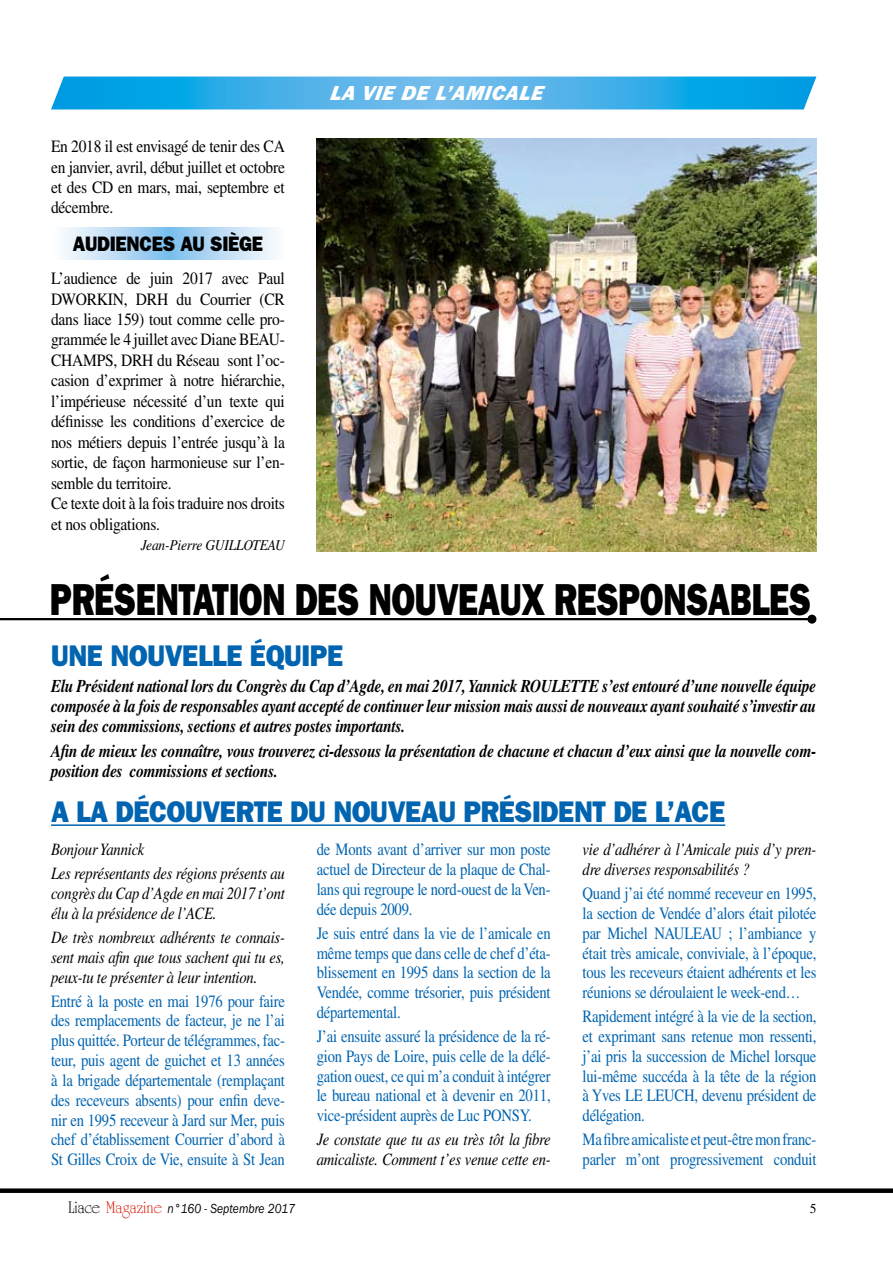
<style>
.page{position:relative;width:893px;height:1263px;background:#fff}
.page>*{position:absolute;margin:0;border:0;box-sizing:border-box;transform-origin:0 0}
.t1{font:45px "ITC Franklin Gothic Std Hvy";letter-spacing:-.015em;color:#000;scale:.75 1}
.t2{font:30px "ITC Franklin Gothic Std Hvy";letter-spacing:-.015em;color:#0064b0;scale:.9 1}
.t3{font:italic 21px "ITC Franklin Gothic Std Hvy It";color:#fff}
.t4{font:21px "ITC Franklin Gothic Std Hvy";letter-spacing:-.015em;color:#000;scale:.9 1}
.t5{font:italic 700 18px/20.2px "Times LT Std";letter-spacing:-.015em;color:#000;text-align:justify;scale:.85 1}
.t6{font:17.25px/19.8px "Times LT Std";letter-spacing:-.015em;color:#0064b0;text-align:justify;scale:.85 1}
.t7{font:17.25px/20.4px "Times LT Std";letter-spacing:-.015em;color:#000;text-align:justify;scale:.9 1}
.t8{font:italic 17.25px/19.8px "Times LT Std";letter-spacing:-.015em;color:#000;scale:.85 1}
.t9{font:italic 15px "Times LT Std";letter-spacing:-.015em;color:#000;scale:.9 1}
.t10{font:italic 13.5px "ITC Franklin Gothic Std";color:#000;scale:.86 1}
.s1{font-family:"University Roman Std";font-style:normal;font-size:18px}
.s2{font-family:"University Roman Std";font-style:normal;font-size:18px;color:#d82513}
</style>
<div class="page">
<div style="left:0;top:1188px;width:893px;height:5px;background:#000"></div>
<svg style="left:63px;top:227px;width:212px;height:32px;background:#bbdcf5"></svg>
<svg style="left:51px;top:77px;width:765px;height:32px;background:#37aee8"></svg>
<img style="left:317px;top:139px;width:499px;height:412px">
<hr style="left:0;top:618px;width:812px;height:2px;background:#000">
<div style="left:807px;top:615px;width:9px;height:9px;background:#000;border-radius:50%"></div>
<hr style="left:51px;top:824px;width:674px;height:2px;background:#0064b0">
<p class="t3" style="left:330px;top:81px;width:190px">LA VIE DE L’AMICALE</p>
<p class="t7" style="left:51px;top:136px;width:261px">En 201 8 il est envisagé de tenir des CA en janvier, avril, début juillet et octobre et des CD en mars, mai, septembre et décembre.</p>
<p class="t4" style="left:73px;top:231px;width:211px">AUDIENCES AU SIÈGE</p>
<p class="t7" style="left:51px;top:268px;width:261px;text-align:left">L’audience de juin 201 7 avec Paul DWORKIN, DRH du Courrier (CR dans liace 1 59) tout comme celle pro&shy;grammée le 4 juillet avec Diane BEAU-CHAMPS, DRH du Réseau sont l’oc&shy;casion d’exprimer à notre hiérarchie, l’impérieuse nécessité d’un texte qui définisse les conditions d’exercice de nos métiers depuis l’entrée jusqu’à la sortie, de façon harmonieuse sur l’en&shy;semble du territoire.<br>Ce texte doit à la fois traduire nos droits et nos obligations.</p>
<p class="t9" style="left:141px;top:537px;width:162px">Jean-Pierre GUILLOTEAU</p>
<h1 class="t1" style="left:50px;top:573px;width:987px">PRÉSENTATION DES NOUVEAUX RESPONSABLES</h1>
<h2 class="t2" style="left:51px;top:638px;width:326px">UNE NOUVELLE ÉQUIPE</h2>
<p class="t5" style="left:51px;top:675px;width:902px">Elu Président national lors du Congrès du Cap d’Agde, en mai 2017, Yannick ROULETTE s’est entouré d’une nouvelle équipe composée à la fois de responsables ayant accepté de continuer leur mission mais aussi de nouveaux ayant souhaité s’investir au sein des commissions, sections et autres postes importants.</p>
<p class="t5" style="left:51px;top:740px;width:902px">Afin de mieux les connaître, vous trouverez ci-dessous la présentation de chacune et chacun d’eux ainsi que la nouvelle com&shy;position des commissions et sections.</p>
<h2 class="t2" style="left:51px;top:794px;width:751px">A LA DÉCOUVERTE DU NOUVEAU PRÉSIDENT DE L’ACE</h2>
<p class="t8" style="left:51px;top:837px;width:277px;line-height:24px">Bonjour Yannick<br>Les représentants des régions présents au</p>
<p class="t8" style="left:51px;top:883px;width:277px">congrès du Cap d’Agde en mai 2017 t’ont élu à la présidence de l’ACE.</p>
<p class="t8" style="left:51px;top:927px;width:277px;text-align:justify">De très nombreux adhérents te connais&shy;sent mais afin que tous sachent qui tu es, peux-tu te présenter à leur intention.</p>
<p class="t6" style="left:51px;top:991px;width:277px">Entré à la poste en mai 1 976 pour faire des remplacements de facteur, je ne l’ai plus quittée. Porteur de télégrammes, fac&shy;teur, puis agent de guichet et 13 années à la brigade départementale (remplaçant des receveurs absents) pour enfin deve&shy;nir en 1 995 receveur à Jard sur Mer, puis chef d’établissement Courrier d’abord à St Gilles Croix de Vie, ensuite à St Jean</p>
<p class="t10" style="left:68px;top:1201px;width:265px"><span class="s1">Liace</span> <span class="s2">Magazine</span> n°160 - Septembre 2017</p>
<p class="t6" style="left:317px;top:839px;width:277px">de Monts avant d’arriver sur mon poste actuel de Directeur de la plaque de Chal&shy;lans qui regroupe le nord-ouest de la Ven&shy;dée depuis 2009.</p>
<p class="t6" style="left:317px;top:923px;width:277px">Je suis entré dans la vie de l’amicale en même temps que dans celle de chef d’éta&shy;blissement en 1 995 dans la section de la Vendée, comme trésorier, puis président départemental.</p>
<p class="t6" style="left:317px;top:1026px;width:277px">J’ai ensuite assuré la présidence de la ré&shy;gion Pays de Loire, puis celle de la délé&shy;gation ouest, ce qui m’a conduit à intégrer le bureau national et à devenir en 2011 , vice-président auprès de Luc PONSY.</p>
<p class="t8" style="left:317px;top:1130px;width:277px">Je constate que tu as eu très tôt la fibre amicaliste. Comment t’es venue cette en-</p>
<p class="t8" style="left:583px;top:839px;width:277px">vie d’adhérer à l’Amicale puis d’y pren&shy;dre diverses responsabilités ?</p>
<p class="t6" style="left:583px;top:883px;width:277px">Quand j’ai été nommé receveur en 1 995, la section de Vendée d’alors était pilotée par Michel NAULEAU ; l’ambiance y était très amicale, conviviale, à l’époque, tous les receveurs étaient adhérents et les réunions se déroulaient le week-end…</p>
<p class="t6" style="left:583px;top:1006px;width:277px">Rapidement intégré à la vie de la section, et exprimant sans retenue mon ressenti, j’ai pris la succession de Michel lorsque lui-même succéda à la tête de la région à Yves LE LEUCH, devenu président de délégation.</p>
<p class="t6" style="left:583px;top:1129px;width:277px">Ma fibre amicaliste et peut-être mon franc&shy;parler m’ont progressivement conduit</p>
</div>
